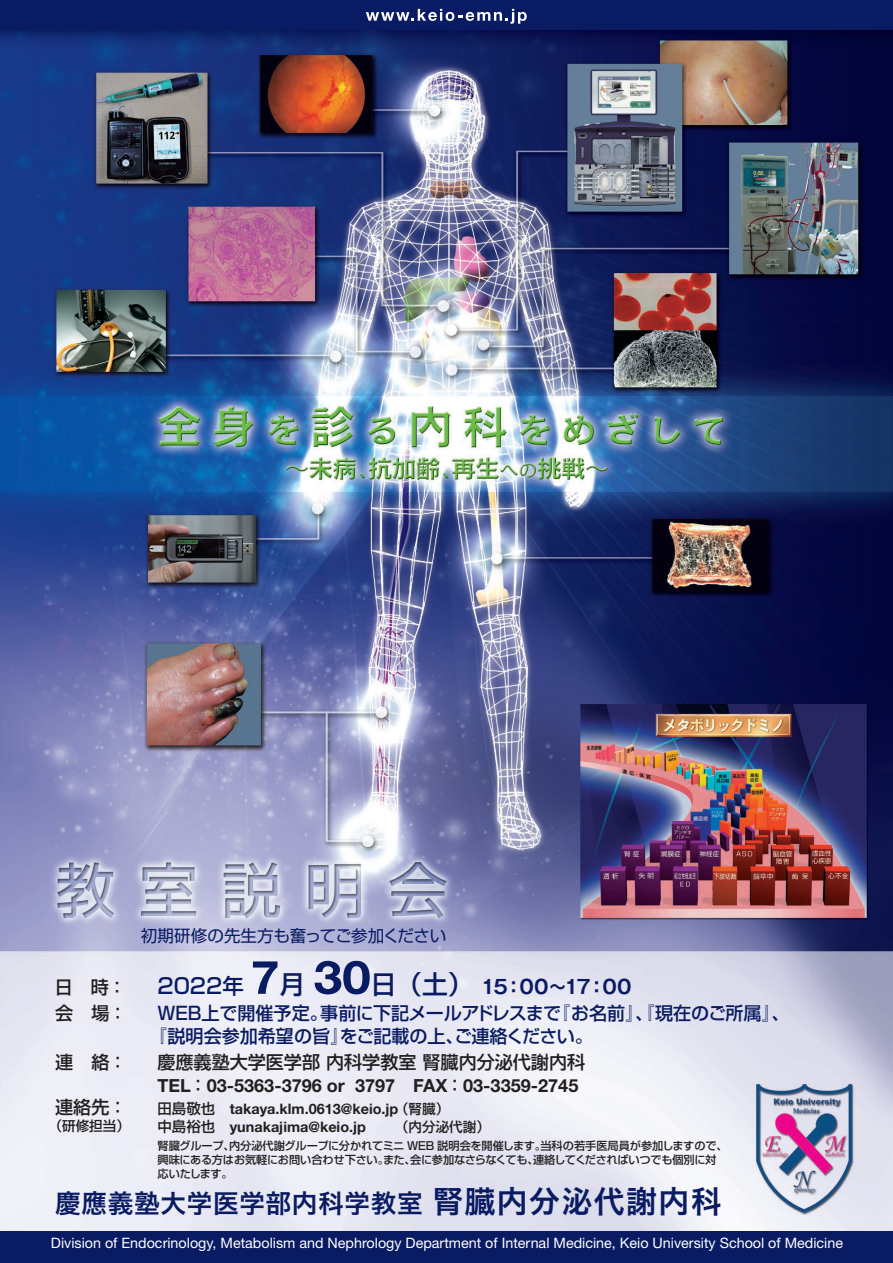
<style>
.page{position:relative;width:893px;height:1263px;background:#fff}
.page>*{position:absolute;margin:0;border:0;box-sizing:border-box;transform-origin:0 0}
.t1{font:25.65px "Hira Kaku Pro W6";letter-spacing:.025em;color:#091b63}
.t2{font:700 19.05px "Gothic MB101 Pr 5 De";letter-spacing:-.05em;color:#091b63}
.t3{font:500 18px/22.4px "Shin Go Pr 5";color:#091b63}
.t4{font:500 18px "Shin Go Pr 5";color:#231f20}
.t5{font:700 18px "Helvetica Neue LT Std";color:#231f20}
.t6{font:16.5px "Shin Go Pr 5";letter-spacing:-.015em;color:#091b63}
.t7{font:14.4px "Helvetica Neue LT Std";color:#fff}
.t8{font:700 14.4px "Helvetica Neue LT Std";color:#231f20}
.t9{font:500 13.5px "Shin Go Pr 5";color:#231f20}
.t10{font:500 11.25px/13.8px "Shin Go Pr 5";letter-spacing:-.02em;color:#231f20}
.s1{font-family:"Shin Go Pr 5";font-weight:500;font-size:21.45px}
.s2{font-family:"Helvetica Neue LT Std";font-size:46.2px}
.s3{font-family:"Shin Go Pr 5";font-weight:500;font-size:25.65px}
.s4{font-family:"Shin Go Pr 5";font-weight:500}
.s5{font-family:"Shin Go Pr 5";font-weight:500;font-size:13.5px}
.s6{font-size:30.75px}
</style>
<div class="page">
<img style="left:0;top:30px;width:893px;height:1201px">
<div style="left:0;top:0;width:893px;height:30px;background:#091b63"></div>
<div style="left:0;top:1231px;width:893px;height:32px;background:#091b63"></div>
<svg style="left:366px;top:9px;width:161px;height:15px"></svg>
<h3 class="t4" style="left:55px;top:972px;width:73px">日　時 ：</h3>
<h3 class="t6" style="left:141px;top:923px;width:307px">初期研修の先生方も奮ってご参加ください</h3>
<h2 class="t2" style="left:157px;top:971px;width:476px"><span class="s1">2022年</span> <span class="s2">7</span><span class="s3">月</span> <span class="s2">30</span><span class="s3">日（土）</span> 15：00～17：00</h2>
<h3 class="t4" style="left:55px;top:999px;width:73px">会　場 ：</h3>
<h3 class="t3" style="left:149px;top:1001px;width:642px;text-indent:9px">WEB上で開催予定。事前に下記メールアドレスまで『お名前』、『現在のご所属』、『説明会参加希望の旨』をご記載の上、ご連絡ください。</h3>
<h3 class="t4" style="left:55px;top:1048px;width:73px">連　絡 ：</h3>
<h3 class="t4" style="left:157px;top:1048px;width:429px">慶應義塾大学医学部 内科学教室 腎臓内分泌代謝内科</h3>
<h3 class="t5" style="left:157px;top:1074px;width:422px">TEL <span class="s4">：</span>03-5363-3796 or 3797 FAX <span class="s4">：</span>03-3359-2745</h3>
<h3 class="t4" style="left:55px;top:1092px;width:73px">連絡先 ：</h3>
<p class="t8" style="left:157px;top:1100px;width:293px"><span class="s4">田島敬也　</span>takaya.klm.0613@keio.jp<span class="s5">（腎臓）</span></p>
<p class="t9" style="left:49px;top:1114px;width:83px">（研修担当）</p>
<p class="t8" style="left:157px;top:1118px;width:210px"><span class="s4">中島裕也　</span>yunakajima@keio.jp</p>
<p class="t9" style="left:395px;top:1116px;width:96px">（内分泌代謝）</p>
<p class="t10" style="left:157px;top:1138px;width:572px">腎臓グループ、内分泌代謝グループに分かれてミニ WEB 説明会を開催します。当科の若手医局員が参加しますので、興味にある方はお気軽にお問い合わせ下さい。また、会に参加なさらなくても、連絡してくださればいつでも個別に対応いたします。</p>
<h1 class="t1" style="left:55px;top:1182px;width:668px">慶應義塾大学医学部内科学教室<span class="s6">腎臓内分泌代謝内科</span></h1>
<p class="t7" style="left:51px;top:1234px;width:794px">Division of Endocrinology, Metabolism and Nephrology Department of Internal Medicine, Keio University School of Medicine</p>
</div>
